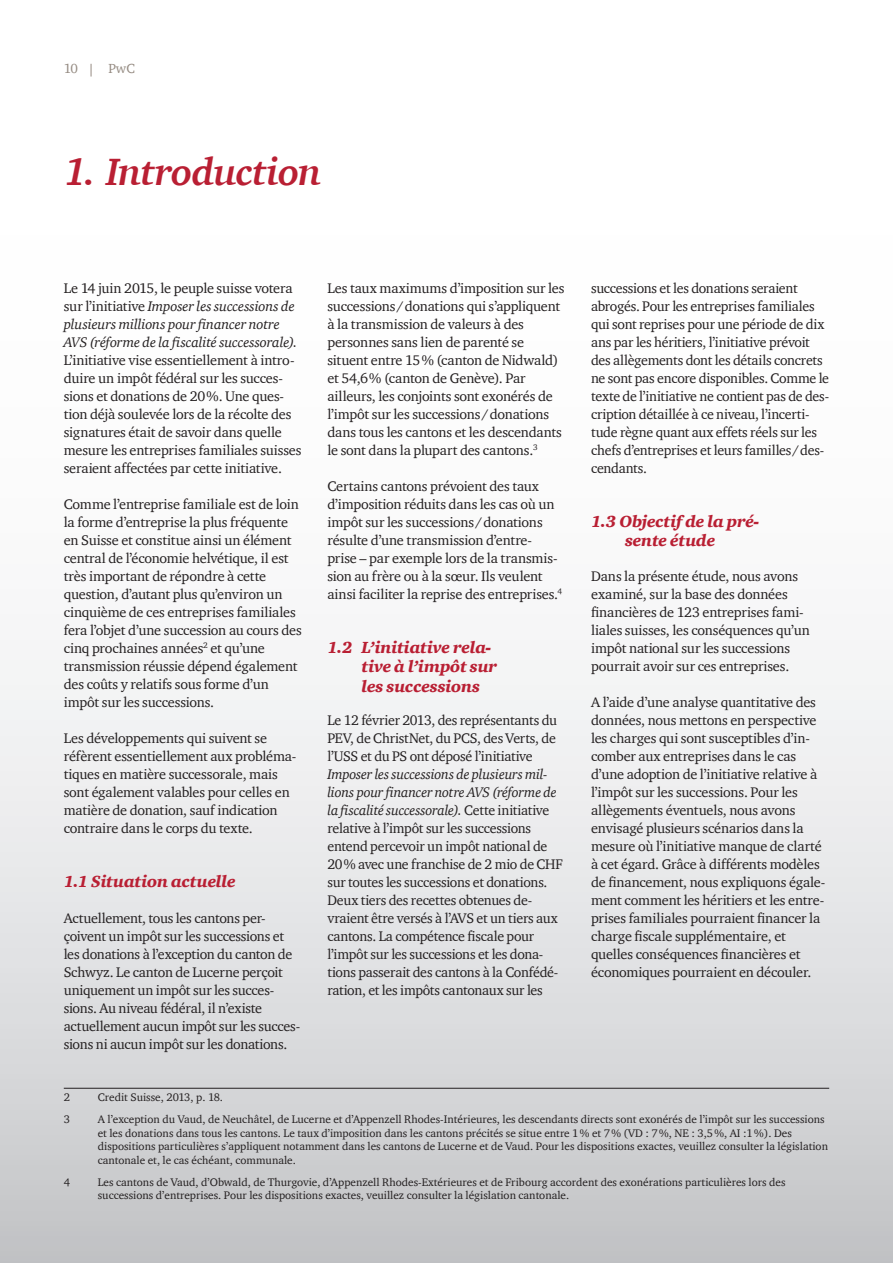
<style>
.page{position:relative;width:893px;height:1263px;background:#fff}
.page>*{position:absolute;margin:0;border:0;box-sizing:border-box;transform-origin:0 0}
.t1{font:italic 700 39px "ITC Charter Com";letter-spacing:-.025em;color:#b91f33}
.t2{font:italic 900 16.5px/19.5px "ITC Charter Com";letter-spacing:-.01em;color:#b91f33}
.t3{font:14.25px/18px "ITC Charter Com";letter-spacing:-.015em;color:#231f20}
.t4{font:italic 14.25px/18px "ITC Charter Com";letter-spacing:-.01em;color:#231f20}
.t5{font:13.5px "ITC Charter Com";color:#958b82}
.t6{font:11.25px/13.5px "ITC Charter Com";color:#231f20}
.s1{font-style:normal}
.s2{font-style:italic}
</style>
<div class="page">
<div style="left:0;top:0;width:893px;height:1263px;background:linear-gradient(to bottom,#fff,#d1d2d4)"></div>
<svg style="left:91px;top:64px;width:1px;height:13px"></svg>
<hr style="left:64px;top:1088px;width:765px;height:1px;background:#231f20">
<p class="t5" style="left:64px;top:60px;width:16px">10</p>
<p class="t5" style="left:108px;top:60px;width:28px">PwC</p>
<h1 class="t1" style="left:64px;top:148px;width:259px">1. Introduction</h1>
<p class="t4" style="left:64px;top:279px;width:235px"><span class="s1">Le 14 juin 2015, le peuple suisse votera sur l’initiative</span> Imposer les successions de plusieurs millions pour financer notre AVS (réforme de la fiscalité successorale).</p>
<p class="t3" style="left:64px;top:351px;width:239px">L’initiative vise essentiellement à intro&shy;duire un impôt fédéral sur les succes&shy;sions et donations de 20%. Une ques&shy;tion déjà soulevée lors de la récolte des signatures était de savoir dans quelle mesure les entreprises familiales suisses seraient affectées par cette initiative.</p>
<p class="t3" style="left:64px;top:495px;width:240px">Comme l’entreprise familiale est de loin la forme d’entreprise la plus fréquente en Suisse et constitue ainsi un élément central de l’économie helvétique, il est très important de répondre à cette question, d’autant plus qu’environ un cinquième de ces entreprises familiales fera l’objet d’une succession au cours des cinq prochaines années<sup>2</sup> et qu’une transmission réussie dépend également des coûts y relatifs sous forme d’un impôt sur les successions.</p>
<p class="t3" style="left:64px;top:729px;width:234px">Les développements qui suivent se réfèrent essentiellement aux probléma&shy;tiques en matière successorale, mais sont également valables pour celles en matière de donation, sauf indication contraire dans le corps du texte.</p>
<p class="t2" style="left:64px;top:871px;width:174px">1.1 Situation actuelle</p>
<p class="t3" style="left:64px;top:909px;width:238px">Actuellement, tous les cantons per&shy;çoivent un impôt sur les successions et les donations à l’exception du canton de Schwyz. Le canton de Lucerne perçoit uniquement un impôt sur les succes&shy;sions. Au niveau fédéral, il n’existe actuellement aucun impôt sur les succes&shy;sions ni aucun impôt sur les donations.</p>
<p class="t3" style="left:327px;top:279px;width:239px">Les taux maximums d’imposition sur les successions/donations qui s’appliquent à la transmission de valeurs à des personnes sans lien de parenté se situent entre 15% (canton de Nidwald) et 54,6% (canton de Genève). Par ailleurs, les conjoints sont exonérés de l’impôt sur les successions/donations dans tous les cantons et les descendants le sont dans la plupart des cantons.<sup>3</sup></p>
<p class="t3" style="left:327px;top:477px;width:236px">Certains cantons prévoient des taux d’imposition réduits dans les cas où un impôt sur les successions/donations résulte d’une transmission d’entre&shy;prise – par exemple lors de la transmis&shy;sion au frère ou à la sœur. Ils veulent ainsi faciliter la reprise des entreprises.<sup>4</sup></p>
<p class="t2" style="left:361px;top:637px;width:137px;text-indent:-34px">1.2 L’initiative rela&shy;tive à l’impôt sur les successions</p>
<p class="t3" style="left:327px;top:711px;width:231px;text-align:justify">Le 12 février 2013, des représentants du PEV, de ChristNet, du PCS, des Verts, de l’USS et du PS ont déposé l’initiative</p>
<p class="t3" style="left:327px;top:765px;width:237px"><span class="s2">Imposer les successions de plusieurs mil&shy;lions pour financer notre AVS (réforme de la fiscalité successorale).</span> Cette initiative relative à l’impôt sur les successions entend percevoir un impôt national de 20% avec une franchise de 2 mio de CHF sur toutes les successions et donations.<br>Deux tiers des recettes obtenues de&shy;vraient être versés à l’AVS et un tiers aux cantons. La compétence fiscale pour l’impôt sur les successions et les dona&shy;tions passerait des cantons à la Confédé&shy;ration, et les impôts cantonaux sur les</p>
<p class="t3" style="left:591px;top:279px;width:240px">successions et les donations seraient abrogés. Pour les entreprises familiales qui sont reprises pour une période de dix ans par les héritiers, l’initiative prévoit des allègements dont les détails concrets ne sont pas encore disponibles. Comme le texte de l’initiative ne contient pas de des&shy;cription détaillée à ce niveau, l’incerti&shy;tude règne quant aux effets réels sur les chefs d’entreprises et leurs familles/des&shy;cendants.</p>
<p class="t2" style="left:591px;top:511px;width:170px;text-align:center">1.3 Objectif de la pré&shy;sente étude</p>
<p class="t3" style="left:591px;top:567px;width:220px">Dans la présente étude, nous avons examiné, sur la base des données financières de 123 entreprises fami&shy;liales suisses, les conséquences qu’un impôt national sur les successions pourrait avoir sur ces entreprises.</p>
<p class="t3" style="left:591px;top:693px;width:236px">A l’aide d’une analyse quantitative des données, nous mettons en perspective les charges qui sont susceptibles d’in&shy;comber aux entreprises dans le cas d’une adoption de l’initiative relative à l’impôt sur les successions. Pour les allègements éventuels, nous avons envisagé plusieurs scénarios dans la mesure où l’initiative manque de clarté à cet égard. Grâce à différents modèles de financement, nous expliquons égale&shy;ment comment les héritiers et les entre&shy;prises familiales pourraient financer la charge fiscale supplémentaire, et quelles conséquences financières et économiques pourraient en découler.</p>
<p class="t6" style="left:64px;top:1090px;width:8px">2</p>
<p class="t6" style="left:98px;top:1090px;width:127px">Credit Suisse, 2013, p. 18.</p>
<p class="t6" style="left:64px;top:1112px;width:8px">3</p>
<p class="t6" style="left:98px;top:1112px;width:732px">A l’exception du Vaud, de Neuchâtel, de Lucerne et d’Appenzell Rhodes-Intérieures, les descendants directs sont exonérés de l’impôt sur les successions et les donations dans tous les cantons. Le taux d’imposition dans les cantons précités se situe entre 1% et 7% (VD : 7%, NE : 3,5%, AI :1%). Des dispositions particulières s’appliquent notamment dans les cantons de Lucerne et de Vaud. Pour les dispositions exactes, veuillez consulter la législation cantonale et, le cas échéant, communale.</p>
<p class="t6" style="left:64px;top:1175px;width:8px">4</p>
<p class="t6" style="left:98px;top:1175px;width:689px">Les cantons de Vaud, d’Obwald, de Thurgovie, d’Appenzell Rhodes-Extérieures et de Fribourg accordent des exonérations particulières lors des successions d’entreprises. Pour les dispositions exactes, veuillez consulter la législation cantonale.</p>
</div>
